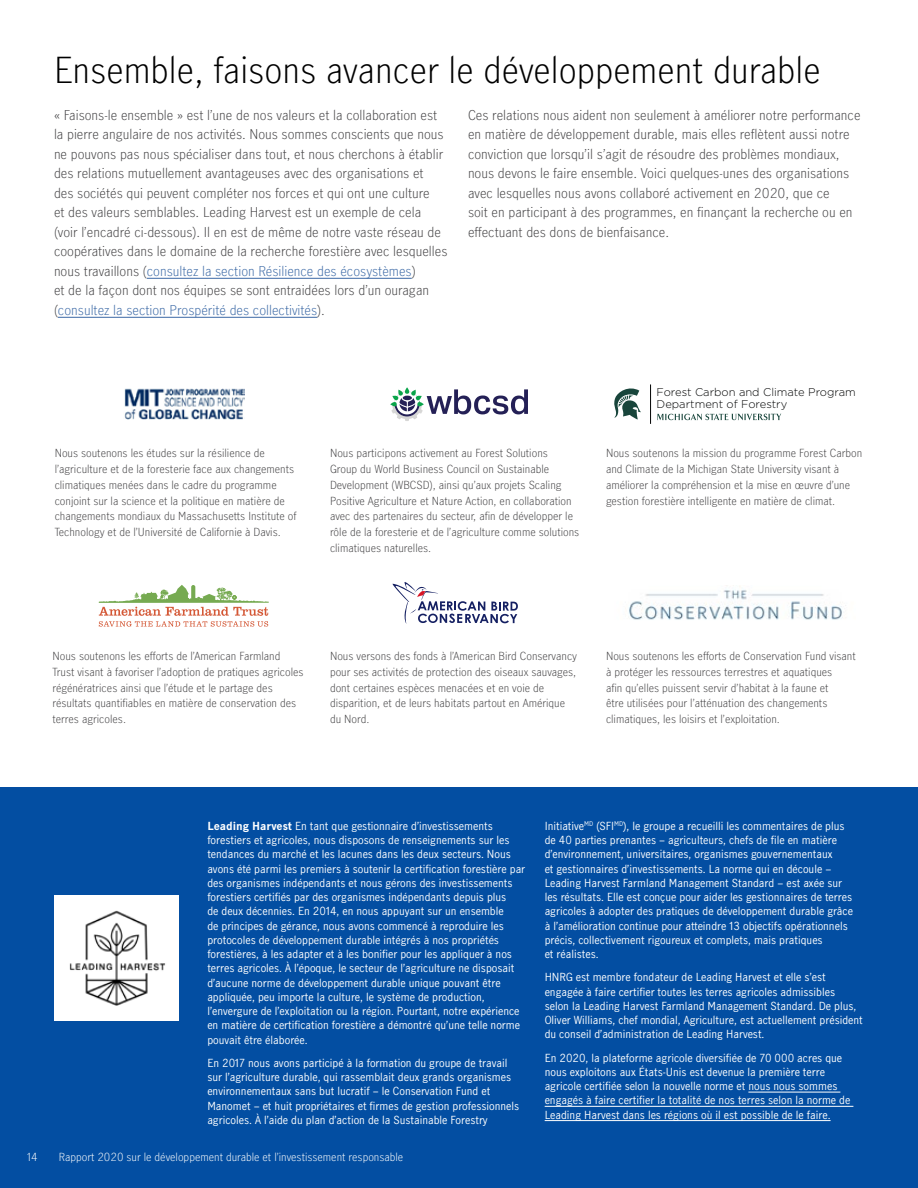
<style>
.page{position:relative;width:918px;height:1188px;background:#fff}
.page>*{position:absolute;margin:0;border:0;box-sizing:border-box;transform-origin:0 0}
.t1{font:300 33.75px "Manulife JH Sans";color:#000}
.t2{font:300 12.75px/19.5px "Manulife JH Sans";color:#414042}
.t3{font:300 11.25px/12px "Gotham";color:#020303}
.t4{font:10.5px/14.2px "Manulife JH Sans";color:#fff}
.t5{font:300 10.5px/15.8px "Manulife JH Sans";color:#414042}
.t6{font:300 10.5px "Manulife JH Sans";color:#fff}
.s1{color:#3a68a5}
.s2{font-weight:700}
</style>
<div class="page">
<hr style="left:147px;top:278px;width:265px;height:1px;background:#3a68a5">
<hr style="left:58px;top:317px;width:259px;height:1px;background:#3a68a5">
<img style="left:124px;top:388px;width:120px;height:32px">
<svg style="left:390px;top:387px;width:138px;height:34px"></svg>
<hr style="left:650px;top:384px;width:1px;height:40px;background:#020303">
<svg style="left:657px;top:414px;width:124px;height:6px"></svg>
<svg style="left:614px;top:388px;width:27px;height:32px"></svg>
<svg style="left:99px;top:585px;width:170px;height:42px"></svg>
<svg style="left:392px;top:582px;width:126px;height:42px"></svg>
<img style="left:629px;top:586px;width:217px;height:34px">
<div style="left:0;top:788px;width:918px;height:400px;background:#034ea2"></div>
<img style="left:54px;top:896px;width:125px;height:125px">
<hr style="left:748px;top:1092px;width:92px;height:1px;background:#fff">
<hr style="left:545px;top:1106px;width:308px;height:1px;background:#fff">
<hr style="left:545px;top:1120px;width:286px;height:1px;background:#fff">
<h1 class="t1" style="left:54px;top:45px;width:768px">Ensemble, faisons avancer le développement durable</h1>
<p class="t2" style="left:54px;top:105px;width:395px">« Faisons-le ensemble » est l’une de nos valeurs et la collaboration est la pierre angulaire de nos activités. Nous sommes conscients que nous ne pouvons pas nous spécialiser dans tout, et nous cherchons à établir des relations mutuellement avantageuses avec des organisations et<br>des sociétés qui peuvent compléter nos forces et qui ont une culture<br>et des valeurs semblables. Leading Harvest est un exemple de cela (voir l’encadré ci-dessous). Il en est de même de notre vaste réseau de coopératives dans le domaine de la recherche forestière avec lesquelles nous travaillons (<span class="s1">consultez la section Résilience des écosystèmes</span>)<br>et de la façon dont nos équipes se sont entraidées lors d’un ouragan (<span class="s1">consultez la section Prospérité des collectivités</span>).</p>
<p class="t2" style="left:468px;top:105px;width:394px">Ces relations nous aident non seulement à améliorer notre performance en matière de développement durable, mais elles reflètent aussi notre conviction que lorsqu’il s’agit de résoudre des problèmes mondiaux, nous devons le faire ensemble. Voici quelques-unes des organisations avec lesquelles nous avons collaboré activement en 2020, que ce<br>soit en participant à des programmes, en finançant la recherche ou en effectuant des dons de bienfaisance.</p>
<p class="t5" style="left:55px;top:445px;width:243px">Nous soutenons les études sur la résilience de l’agriculture et de la foresterie face aux changements climatiques menées dans le cadre du programme conjoint sur la science et la politique en matière de changements mondiaux du Massachusetts Institute of Technology et de l’Université de Californie à Davis.</p>
<p class="t5" style="left:330px;top:445px;width:251px">Nous participons activement au Forest Solutions<br>Group du World Business Council on Sustainable Development (WBCSD), ainsi qu’aux projets Scaling Positive Agriculture et Nature Action, en collaboration avec des partenaires du secteur, afin de développer le rôle de la foresterie et de l’agriculture comme solutions climatiques naturelles.</p>
<p class="t3" style="left:657px;top:386px;width:201px">Forest Carbon and Climate Program<br>Department of Forestry</p>
<p class="t5" style="left:606px;top:445px;width:258px">Nous soutenons la mission du programme Forest Carbon and Climate de la Michigan State University visant à améliorer la compréhension et la mise en œuvre d’une gestion forestière intelligente en matière de climat.</p>
<p class="t5" style="left:52px;top:648px;width:253px">Nous soutenons les efforts de l’American Farmland Trust visant à favoriser l’adoption de pratiques agricoles régénératrices ainsi que l’étude et le partage des résultats quantifiables en matière de conservation des terres agricoles.</p>
<p class="t5" style="left:330px;top:648px;width:249px">Nous versons des fonds à l’American Bird Conservancy pour ses activités de protection des oiseaux sauvages, dont certaines espèces menacées et en voie de disparition, et de leurs habitats partout en Amérique du Nord.</p>
<p class="t5" style="left:606px;top:648px;width:251px">Nous soutenons les efforts de Conservation Fund visant à protéger les ressources terrestres et aquatiques<br>afin qu’elles puissent servir d’habitat à la faune et<br>être utilisées pour l’atténuation des changements climatiques, les loisirs et l’exploitation.</p>
<p class="t4" style="left:207px;top:818px;width:319px"><span class="s2">Leading Harvest</span> En tant que gestionnaire d’investissements forestiers et agricoles, nous disposons de renseignements sur les tendances du marché et les lacunes dans les deux secteurs. Nous avons été parmi les premiers à soutenir la certification forestière par des organismes indépendants et nous gérons des investissements forestiers certifiés par des organismes indépendants depuis plus<br>de deux décennies. En 2014, en nous appuyant sur un ensemble<br>de principes de gérance, nous avons commencé à reproduire les protocoles de développement durable intégrés à nos propriétés forestières, à les adapter et à les bonifier pour les appliquer à nos terres agricoles. À l’époque, le secteur de l’agriculture ne disposait d’aucune norme de développement durable unique pouvant être appliquée, peu importe la culture, le système de production, l’envergure de l’exploitation ou la région. Pourtant, notre expérience en matière de certification forestière a démontré qu’une telle norme pouvait être élaborée.</p>
<p class="t4" style="left:207px;top:1055px;width:313px">En 2017 nous avons participé à la formation du groupe de travail sur l’agriculture durable, qui rassemblait deux grands organismes environnementaux sans but lucratif – le Conservation Fund et Manomet – et huit propriétaires et firmes de gestion professionnels agricoles. À l’aide du plan d’action de la Sustainable Forestry</p>
<p class="t6" style="left:27px;top:1149px;width:12px">14</p>
<p class="t6" style="left:59px;top:1149px;width:346px">Rapport 2020 sur le développement durable et l’investissement responsable</p>
<p class="t4" style="left:545px;top:818px;width:310px">Initiative<sup>MD</sup> (SFI<sup>MD</sup>), le groupe a recueilli les commentaires de plus de 40 parties prenantes – agriculteurs, chefs de file en matière d’environnement, universitaires, organismes gouvernementaux<br>et gestionnaires d’investissements. La norme qui en découle – Leading Harvest Farmland Management Standard – est axée sur les résultats. Elle est conçue pour aider les gestionnaires de terres agricoles à adopter des pratiques de développement durable grâce à l’amélioration continue pour atteindre 13 objectifs opérationnels précis, collectivement rigoureux et complets, mais pratiques<br>et réalistes.</p>
<p class="t4" style="left:545px;top:970px;width:320px">HNRG est membre fondateur de Leading Harvest et elle s’est engagée à faire certifier toutes les terres agricoles admissibles<br>selon la Leading Harvest Farmland Management Standard. De plus, Oliver Williams, chef mondial, Agriculture, est actuellement président du conseil d’administration de Leading Harvest.</p>
<p class="t4" style="left:545px;top:1050px;width:307px">En 2020, la plateforme agricole diversifiée de 70 000 acres que nous exploitons aux États-Unis est devenue la première terre agricole certifiée selon la nouvelle norme et nous nous sommes engagés à faire certifier la totalité de nos terres selon la norme de Leading Harvest dans les régions où il est possible de le faire.</p>
</div>
